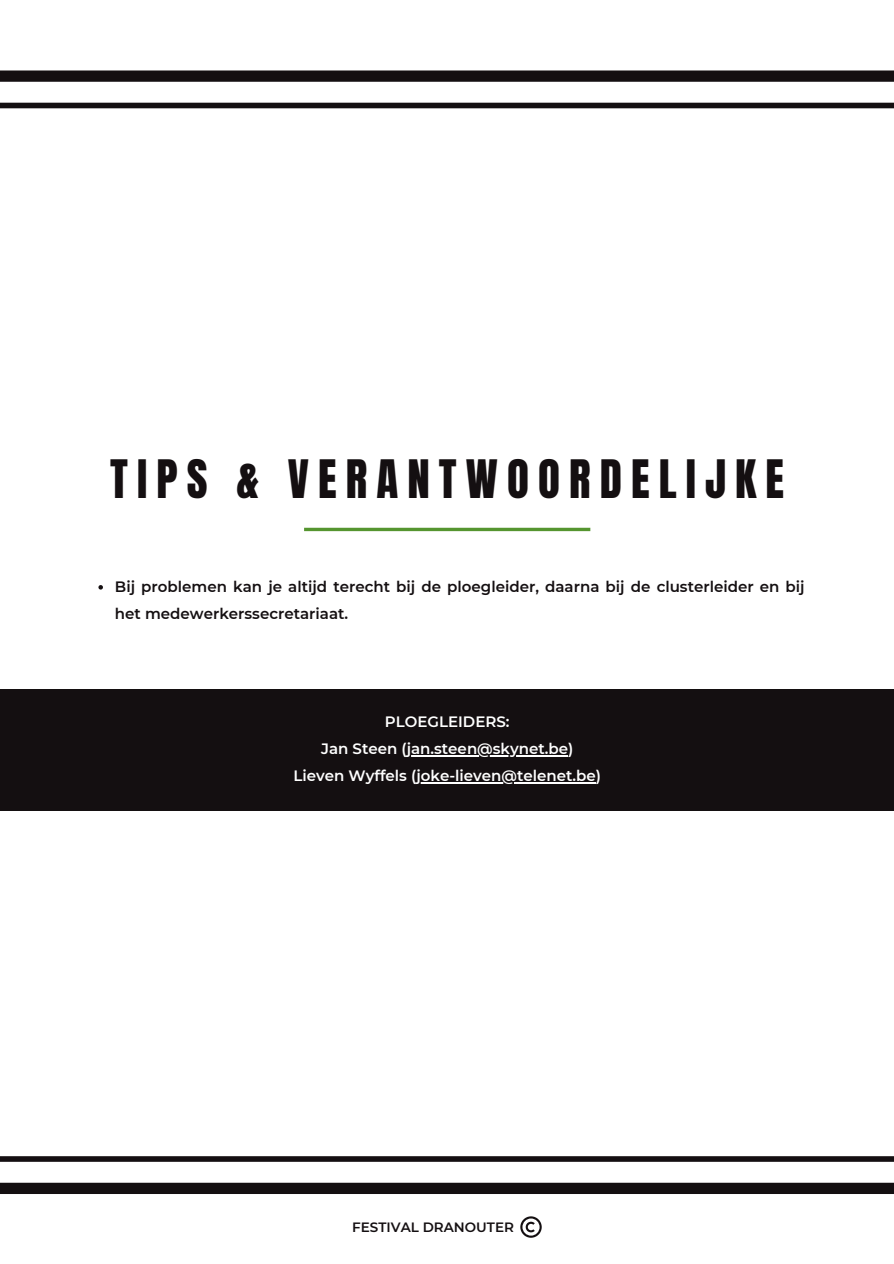
<style>
.page{position:relative;width:894px;height:1264px;background:#fff}
.page>*{position:absolute;margin:0;border:0;box-sizing:border-box;transform-origin:0 0}
.t1{font:45px "Anton";letter-spacing:.2em;color:#140f11}
.t2{font:600 15px/27px "Montserrat";color:#140f11}
.t3{font:600 15px "Montserrat";color:#fff}
.t4{font:600 13.5px "Montserrat";color:#140f11}
</style>
<div class="page">
<div style="left:0;top:70px;width:893px;height:12px;background:#140f11"></div>
<div style="left:0;top:103px;width:893px;height:5px;background:#140f11"></div>
<svg style="left:520px;top:1216px;width:21px;height:21px"></svg>
<div style="left:0;top:1182px;width:893px;height:11px;background:#140f11"></div>
<div style="left:0;top:1156px;width:893px;height:5px;background:#140f11"></div>
<hr style="left:304px;top:528px;width:286px;height:3px;background:#55952f">
<div style="left:0;top:689px;width:893px;height:122px;background:#140f11"></div>
<svg style="left:98px;top:585px;width:5px;height:4px"></svg>
<hr style="left:406px;top:755px;width:162px;height:1px;background:#fff">
<hr style="left:416px;top:782px;width:179px;height:1px;background:#fff">
<p class="t1" style="left:110px;top:447px;width:675px">TIPS &amp; VERANTWOORDELIJKE</p>
<p class="t2" style="left:115px;top:573px;width:691px">Bij problemen kan je altijd terecht bij de ploegleider, daarna bij de clusterleider en bij het medewerkerssecretariaat.</p>
<p class="t3" style="left:385px;top:712px;width:126px">PLOEGLEIDERS:</p>
<p class="t3" style="left:321px;top:739px;width:253px">Jan Steen (jan.steen@skynet.be)</p>
<p class="t3" style="left:293px;top:766px;width:309px">Lieven Wyffels (joke-lieven@telenet.be)</p>
<p class="t4" style="left:352px;top:1218px;width:163px">FESTIVAL DRANOUTER</p>
</div>
